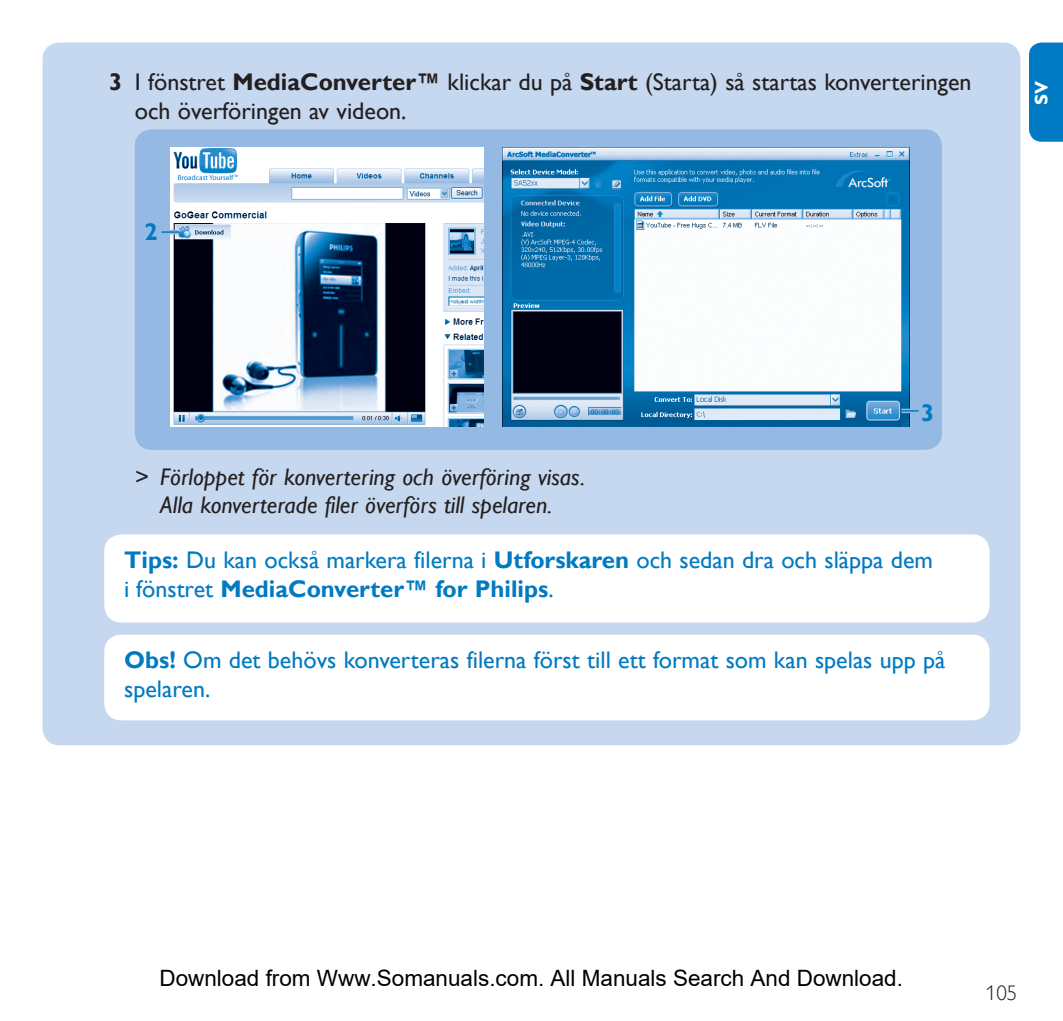
<style>
.page{position:relative;width:1063px;height:1021px;background:#fff}
.page>*{position:absolute;margin:0;border:0;box-sizing:border-box;transform-origin:0 0}
.t1{font:24px/28.8px "Gill Sans Alt One WGL";color:#007ac2}
.t2{font:24px/28.8px "Gill Sans Alt One WGL";color:#231f20}
.t3{font:italic 24px/28.8px "Gill Sans Alt One WGL";color:#231f20;text-align:center}
.t4{font:700 24px "Gill Sans Alt One WGL";color:#007ac2}
.t5{font:22.5px "Arial";color:#000}
.t6{font:300 21px "Gill Alt One";color:#231f20}
.t7{font:700 18px "Gill Sans Alt One WGL";color:#fff}
.s1{font-weight:700}
</style>
<div class="page">
<div style="left:1029px;top:43px;width:34px;height:99px;background:#007ac2"></div>
<div style="left:43px;top:43px;width:977px;height:702px;background:#c6d8ef;border-radius:17px"></div>
<div style="left:135px;top:129px;width:807px;height:321px;background:#94b9e2;border-radius:17px"></div>
<img style="left:171px;top:147px;width:313px;height:279px">
<img style="left:503px;top:147px;width:406px;height:279px">
<svg style="left:901px;top:408px;width:18px;height:5px"></svg>
<svg style="left:901px;top:410px;width:18px;height:1px"></svg>
<hr style="left:162px;top:230px;width:17px;height:4px;background:#94b9e2">
<svg style="left:161px;top:231px;width:18px;height:2px"></svg>
<div style="left:104px;top:634px;width:886px;height:86px;background:#fff;border-radius:17px"></div>
<div style="left:104px;top:534px;width:886px;height:88px;background:#fff;border-radius:17px"></div>
<p class="t2" style="left:135px;top:67px;width:838px;text-indent:-26px"><span class="s1">3</span> I fönstret <span class="s1">MediaConverter™</span> klickar du på <span class="s1">Start</span> (Starta) så startas konverteringen och överföringen av videon.</p>
<p class="t4" style="left:144px;top:215px;width:15px">2</p>
<p class="t7" style="left:1029px;top:105px;width:24px;rotate:-90deg">sv</p>
<p class="t3" style="left:135px;top:462px;width:452px">&gt; Förloppet för konvertering och överföring visas.<br>Alla konverterade filer överförs till spelaren.</p>
<p class="t4" style="left:921px;top:396px;width:15px">3</p>
<p class="t1" style="left:124px;top:545px;width:810px"><span class="s1">Tips:</span> Du kan också markera filerna i <span class="s1">Utforskaren</span> och sedan dra och släppa dem i fönstret <span class="s1">MediaConverter™ for Philips</span>.</p>
<p class="t1" style="left:124px;top:645px;width:823px"><span class="s1">Obs!</span> Om det behövs konverteras filerna först till ett format som kan spelas upp på spelaren.</p>
<p class="t5" style="left:159px;top:965px;width:745px">Download from Www.Somanuals.com. All Manuals Search And Download.</p>
<p class="t6" style="left:986px;top:982px;width:33px">105</p>
</div>
